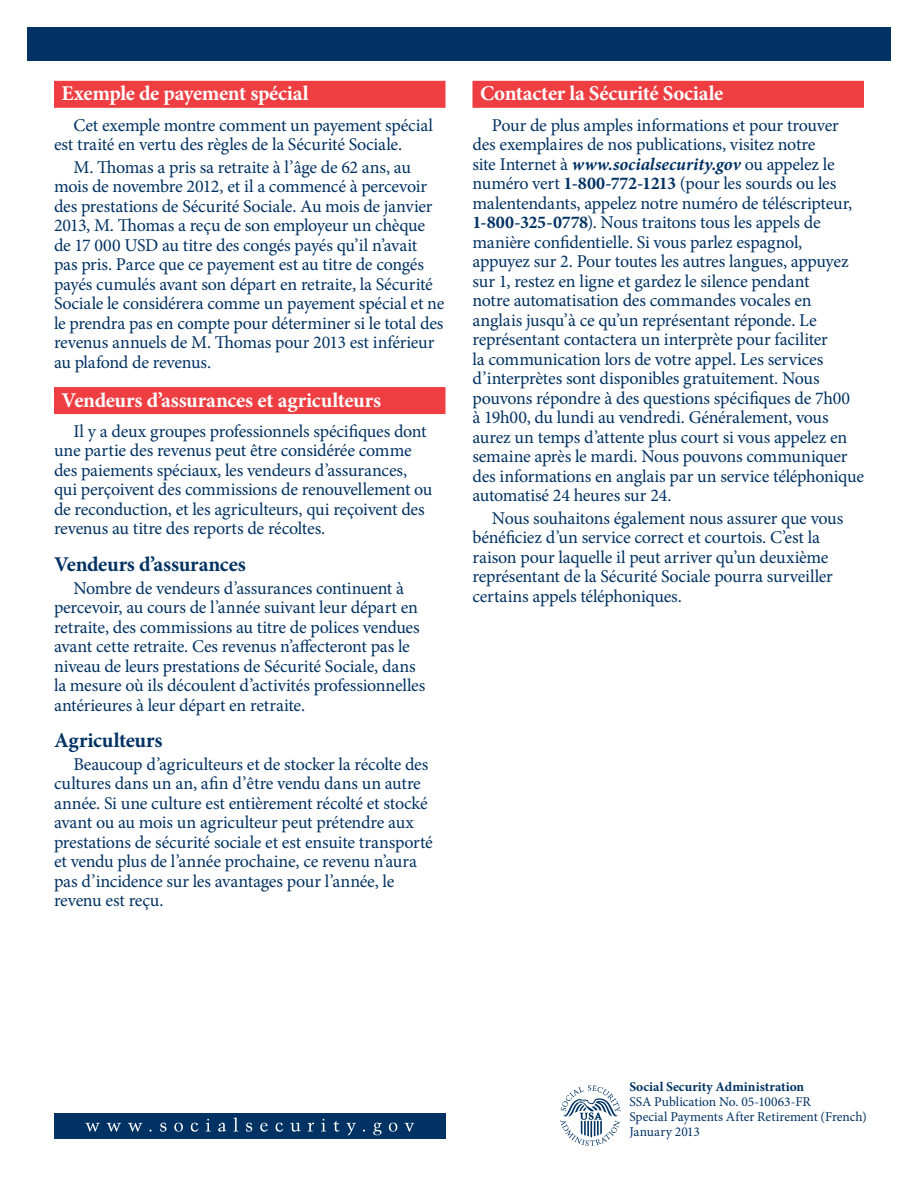
<style>
.page{position:relative;width:918px;height:1188px;background:#fff}
.page>*{position:absolute;margin:0;border:0;box-sizing:border-box;transform-origin:0 0}
.H1-1{font:700 21px "Minion Pro";letter-spacing:-.01em;color:#fff}
.t1{font:700 21px "Minion Pro";letter-spacing:-.01em;color:#003263}
.Paragraph{font:18px/19.5px "Minion Pro";letter-spacing:-.015em;color:#003263}
.Pub_Info{font:13.5px "Minion Pro";letter-spacing:-.005em;color:#003263}
.Pub_Info-2{font:700 13.5px "Minion Pro";letter-spacing:.005em;color:#003263}
.s1{font-weight:700;font-style:italic}
.s2{font-weight:700}
</style>
<div class="page">
<div style="left:27px;top:27px;width:864px;height:34px;background:#003263"></div>
<div style="left:54px;top:1114px;width:392px;height:25px;background:#003263"></div>
<svg style="left:85px;top:1117px;width:329px;height:19px"></svg>
<div style="left:54px;top:81px;width:392px;height:27px;background:#ef3e42"></div>
<div style="left:54px;top:387px;width:392px;height:27px;background:#ef3e42"></div>
<div style="left:472px;top:81px;width:392px;height:27px;background:#ef3e42"></div>
<svg style="left:560px;top:1085px;width:61px;height:61px"></svg>
<h1 class="H1-1" style="left:62px;top:79px;width:249px">Exemple de payement spécial</h1>
<p class="Paragraph" style="left:54px;top:115px;width:381px;text-indent:19px">Cet exemple montre comment un payement spécial est traité en vertu des règles de la Sécurité Sociale.</p>
<p class="Paragraph" style="left:54px;top:157px;width:392px;text-indent:19px">M. Thomas a pris sa retraite à l’âge de 62 ans, au mois de novembre 2012, et il a commencé à percevoir des prestations de Sécurité Sociale. Au mois de janvier 2013, M. Thomas a reçu de son employeur un chèque de 17 000 USD au titre des congés payés qu’il n’avait pas pris. Parce que ce payement est au titre de congés payés cumulés avant son départ en retraite, la Sécurité Sociale le considérera comme un payement spécial et ne le prendra pas en compte pour déterminer si le total des revenus annuels de M. Thomas pour 2013 est inférieur au plafond de revenus.</p>
<h1 class="H1-1" style="left:62px;top:385px;width:321px">Vendeurs d’assurances et agriculteurs</h1>
<p class="Paragraph" style="left:54px;top:421px;width:380px;text-indent:19px">Il y a deux groupes professionnels spécifiques dont une partie des revenus peut être considérée comme des paiements spéciaux, les vendeurs d’assurances, qui perçoivent des commissions de renouvellement ou de reconduction, et les agriculteurs, qui reçoivent des revenus au titre des reports de récoltes.</p>
<h2 class="t1" style="left:54px;top:549px;width:193px">Vendeurs d’assurances</h2>
<p class="Paragraph" style="left:54px;top:578px;width:373px;text-indent:19px">Nombre de vendeurs d’assurances continuent à percevoir, au cours de l’année suivant leur départ en retraite, des commissions au titre de polices vendues avant cette retraite. Ces revenus n’affecteront pas le niveau de leurs prestations de Sécurité Sociale, dans la mesure où ils découlent d’activités professionnelles antérieures à leur départ en retraite.</p>
<h2 class="t1" style="left:54px;top:726px;width:110px">Agriculteurs</h2>
<p class="Paragraph" style="left:54px;top:754px;width:380px;text-indent:19px">Beaucoup d’agriculteurs et de stocker la récolte des cultures dans un an, afin d’être vendu dans un autre année. Si une culture est entièrement récolté et stocké avant ou au mois un agriculteur peut prétendre aux prestations de sécurité sociale et est ensuite transporté et vendu plus de l’année prochaine, ce revenu n’aura pas d’incidence sur les avantages pour l’année, le revenu est reçu.</p>
<h1 class="H1-1" style="left:480px;top:79px;width:245px">Contacter la Sécurité Sociale</h1>
<p class="Paragraph" style="left:472px;top:115px;width:393px;text-indent:19px">Pour de plus amples informations et pour trouver des exemplaires de nos publications, visitez notre<br>site Internet à <span class="s1">www.socialsecurity.gov</span> ou appelez le numéro vert <span class="s2">1-800-772-1213</span> (pour les sourds ou les malentendants, appelez notre numéro de téléscripteur, <span class="s2">1-800-325-0778</span>). Nous traitons tous les appels de manière confidentielle. Si vous parlez espagnol, appuyez sur 2. Pour toutes les autres langues, appuyez sur 1, restez en ligne et gardez le silence pendant<br>notre automatisation des commandes vocales en anglais jusqu’à ce qu’un représentant réponde. Le représentant contactera un interprète pour faciliter<br>la communication lors de votre appel. Les services d’interprètes sont disponibles gratuitement. Nous pouvons répondre à des questions spécifiques de 7h00<br>à 19h00, du lundi au vendredi. Généralement, vous aurez un temps d’attente plus court si vous appelez en semaine après le mardi. Nous pouvons communiquer des informations en anglais par un service téléphonique automatisé 24 heures sur 24.</p>
<p class="Paragraph" style="left:472px;top:508px;width:372px;text-indent:19px">Nous souhaitons également nous assurer que vous bénéficiez d’un service correct et courtois. C’est la raison pour laquelle il peut arriver qu’un deuxième représentant de la Sécurité Sociale pourra surveiller certains appels téléphoniques.</p>
<p class="Pub_Info-2" style="left:629px;top:1078px;width:176px">Social Security Administration</p>
<p class="Pub_Info" style="left:629px;top:1093px;width:183px">SSA Publication No. 05-10063-FR</p>
<p class="Pub_Info" style="left:629px;top:1108px;width:239px">Special Payments After Retirement (French)</p>
<p class="Pub_Info" style="left:629px;top:1123px;width:72px">January 2013</p>
</div>
